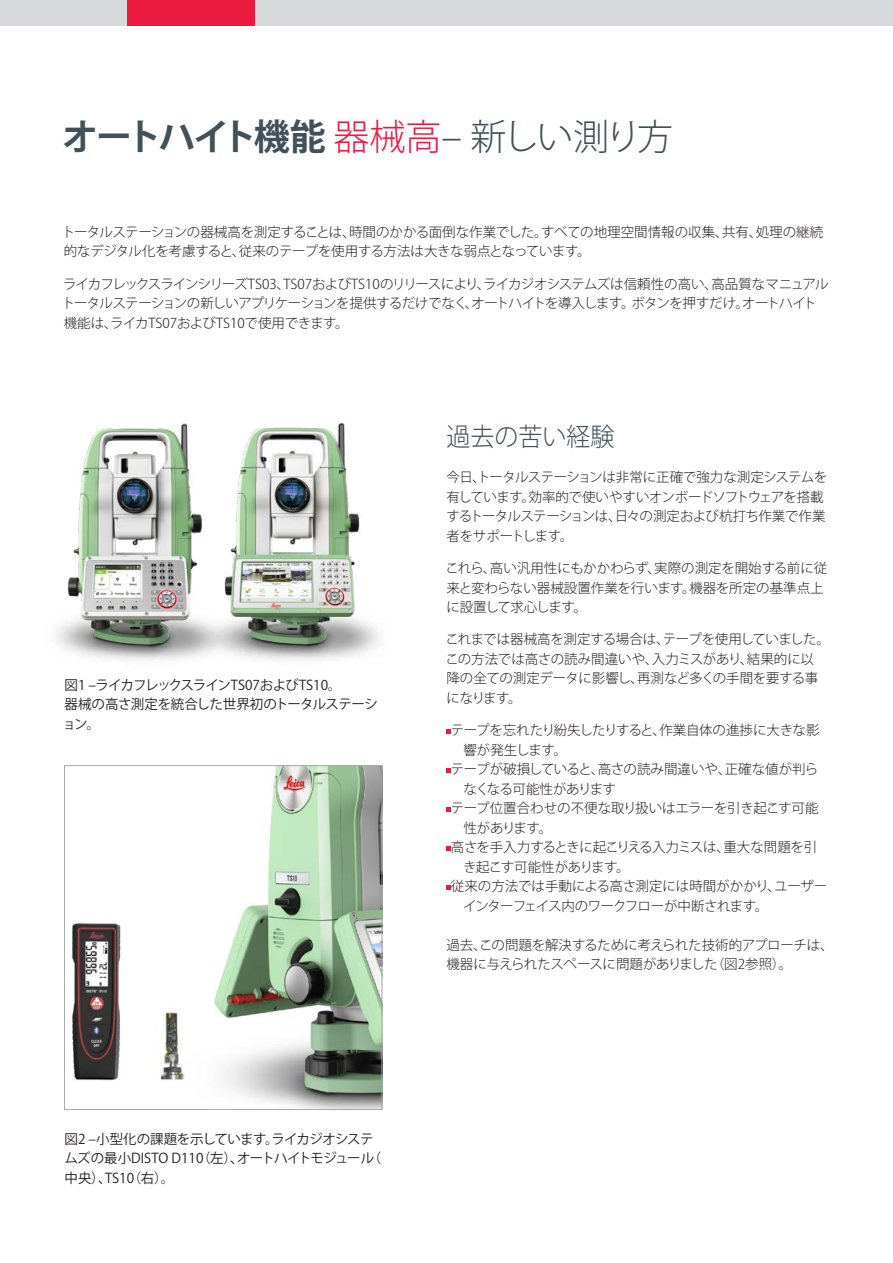
<style>
.page{position:relative;width:893px;height:1263px;background:#fff}
.page>*{position:absolute;margin:0;border:0;box-sizing:border-box;transform-origin:0 0}
.t1{font:700 36px "Koz Go Pro";letter-spacing:-.09em;color:#425159}
.t2{font:300 25.5px "Koz Go Pro";color:#425159;scale:.94 1}
.t3{font:300 13.5px/19.5px "Koz Go Pro";letter-spacing:-.02em;color:#231f20}
.t4{font:300 13.5px/19.5px "Koz Go Pro";letter-spacing:-.045em;color:#231f20}
.t5{font:300 13.5px/19.5px "Koz Go Pro";letter-spacing:-.04em;color:#231f20}
.t6{font:13.5px/19.5px "Koz Go Pro";letter-spacing:-.025em;color:#231f20}
.t7{font:300 13.5px "Koz Go Pro";color:#231f20}
.t8{font:300 13.5px "Koz Go Pro";letter-spacing:-.05em;color:#231f20}
.s1{font-weight:300;color:#ed1a40}
.s2{font-weight:300}
</style>
<div class="page">
<div style="left:0;top:0;width:893px;height:26px;background:#d8d9db"></div>
<div style="left:128px;top:0;width:127px;height:26px;background:#ed1a40"></div>
<svg style="left:446px;top:729px;width:5px;height:5px"></svg>
<svg style="left:446px;top:768px;width:5px;height:5px"></svg>
<svg style="left:446px;top:807px;width:5px;height:5px"></svg>
<svg style="left:446px;top:846px;width:5px;height:5px"></svg>
<svg style="left:446px;top:885px;width:5px;height:5px"></svg>
<img style="left:71px;top:765px;width:312px;height:345px">
<div style="left:64px;top:765px;width:318px;height:345px;border:1px solid #a8a9ad"></div>
<img style="left:56px;top:428px;width:123px;height:232px">
<img style="left:179px;top:422px;width:201px;height:238px">
<h1 class="t1" style="left:62px;top:114px;width:612px">オートハイト機能 <span class="s1">器械高</span><span class="s2">– 新しい測り方</span></h1>
<p class="t3" style="left:62px;top:222px;width:763px">トータルステーションの器械高を測定することは、時間のかかる面倒な作業でした。すべての地理空間情報の収集、共有、処理の継続的なデジタル化を考慮すると、従来のテープを使用する方法は大きな弱点となっています。</p>
<p class="t4" style="left:62px;top:274px;width:768px">ライカフレックスラインシリーズTS03、TS07およびTS10のリリースにより、ライカジオシステムズは信頼性の高い、高品質なマニュアルトータルステーションの新しいアプリケーションを提供するだけでなく、オートハイトを導入します。ボタンを押すだけ。オートハイト機能は、ライカTS07およびTS10で使用できます。</p>
<p class="t6" style="left:63px;top:675px;width:317px">図1 –ライカフレックスラインTS07およびTS10。<br>器械の高さ測定を統合した世界初のトータルステーション。</p>
<p class="t6" style="left:65px;top:1129px;width:318px">図2 –小型化の課題を示しています。ライカジオシステムズの最小DISTO D110（左）、オートハイトモジュール（中央）、TS10（右）。</p>
<h2 class="t2" style="left:446px;top:420px;width:180px">過去の苦い経験</h2>
<p class="t5" style="left:446px;top:468px;width:382px">今日、トータルステーションは非常に正確で強力な測定システムを有しています。効率的で使いやすいオンボードソフトウェアを搭載するトータルステーションは、日々の測定および杭打ち作業で作業者をサポートします。</p>
<p class="t3" style="left:445px;top:559px;width:383px">これら、高い汎用性にもかかわらず、実際の測定を開始する前に従来と変わらない器械設置作業を行います。機器を所定の基準点上に設置して求心します。</p>
<p class="t3" style="left:445px;top:630px;width:386px">これまでは器械高を測定する場合は、テープを使用していました。この方法では高さの読み間違いや、入力ミスがあり、結果的に以降の全ての測定データに影響し、再測など多くの手間を要する事になります。</p>
<p class="t3" style="left:451px;top:721px;width:370px">テープを忘れたり紛失したりすると、作業自体の進捗に大きな影</p>
<p class="t3" style="left:463px;top:740px;width:105px">響が発生します。</p>
<p class="t7" style="left:451px;top:760px;width:369px">テープが破損していると、高さの読み間違いや、正確な値が判ら</p>
<p class="t5" style="left:463px;top:779px;width:154px">なくなる可能性があります</p>
<p class="t3" style="left:451px;top:799px;width:369px">テープ位置合わせの不便な取り扱いはエラーを引き起こす可能</p>
<p class="t3" style="left:463px;top:818px;width:90px">性があります。</p>
<p class="t3" style="left:451px;top:838px;width:368px">高さを手入力するときに起こりえる入力ミスは、重大な問題を引</p>
<p class="t5" style="left:463px;top:857px;width:168px">き起こす可能性があります。</p>
<p class="t7" style="left:451px;top:877px;width:378px">従来の方法では手動による高さ測定には時間がかかり、ユーザー</p>
<p class="t8" style="left:463px;top:897px;width:307px">インターフェイス内のワークフローが中断されます。</p>
<p class="t3" style="left:446px;top:935px;width:389px">過去、この問題を解決するために考えられた技術的アプローチは、機器に与えられたスペースに問題がありました（図2参照）。</p>
</div>
